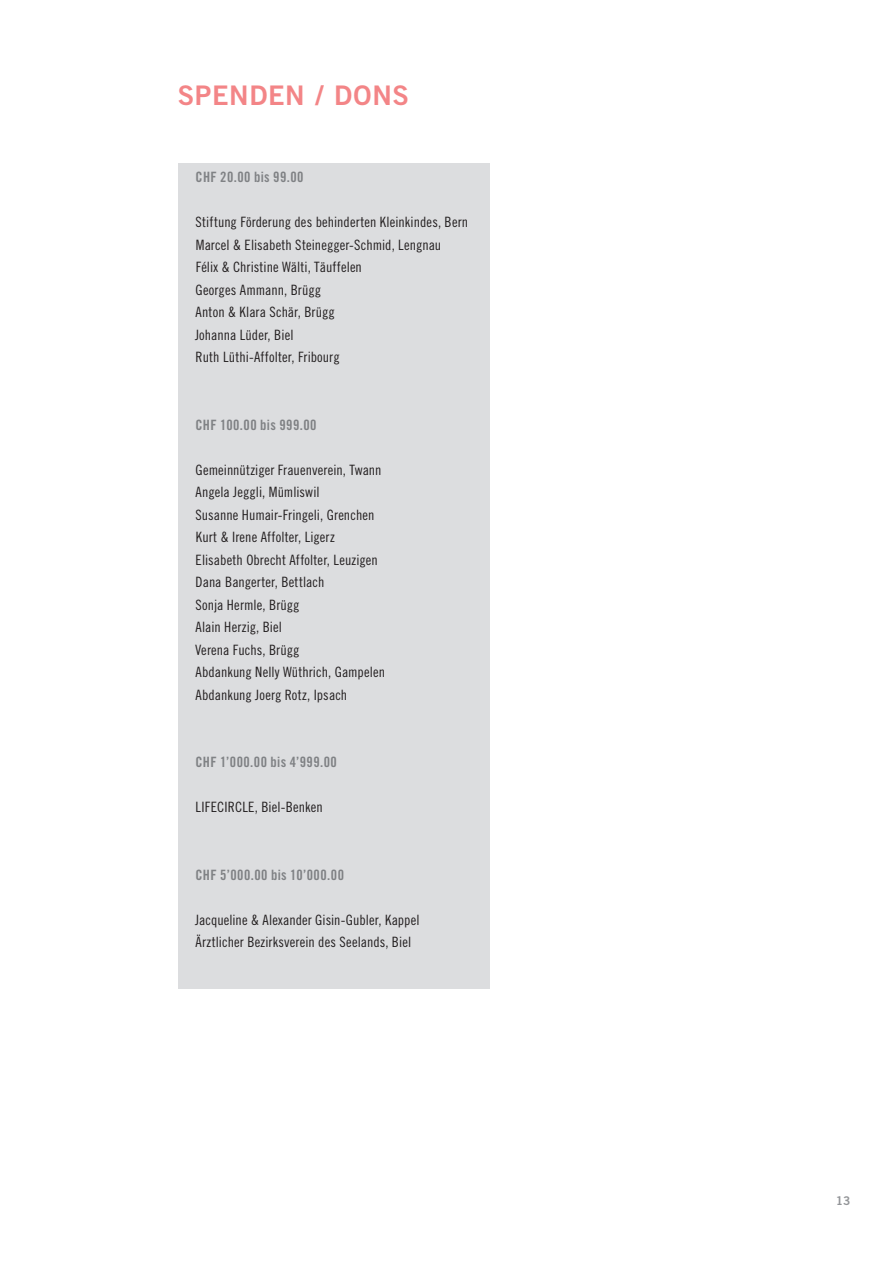
<style>
.page{position:relative;width:893px;height:1263px;background:#fff}
.page>*{position:absolute;margin:0;border:0;box-sizing:border-box;transform-origin:0 0}
.t1{font:27px "Trade Gothic LT Std Bd 2";letter-spacing:.025em;color:#f38587}
.t2{font:14.25px/22.5px "Trade Gothic LT Std Cn 18";letter-spacing:.01em;color:#231f20}
.t3{font:14.25px "Trade Gothic LT Std Bd Cn 20";letter-spacing:.035em;color:#808285}
.t4{font:12px "Trade Gothic LT Std Bd 2";color:#939598}
</style>
<div class="page">
<div style="left:178px;top:163px;width:312px;height:826px;background:#dcdddf"></div>
<h1 class="t1" style="left:178px;top:78px;width:233px">SPENDEN / DONS</h1>
<p class="t3" style="left:196px;top:169px;width:110px">CHF 20.00 bis 99.00</p>
<p class="t2" style="left:195px;top:211px;width:275px">Stiftung Förderung des behinderten Kleinkindes, Bern Marcel &amp; Elisabeth Steinegger-Schmid, Lengnau<br>Félix &amp; Christine Wälti, Täuffelen<br>Georges Ammann, Brügg<br>Anton &amp; Klara Schär, Brügg<br>Johanna Lüder, Biel<br>Ruth Lüthi-Affolter, Fribourg</p>
<p class="t3" style="left:196px;top:416px;width:122px">CHF 100.00 bis 999.00</p>
<p class="t2" style="left:195px;top:458px;width:192px">Gemeinnütziger Frauenverein, Twann<br>Angela Jeggli, Mümliswil<br>Susanne Humair-Fringeli, Grenchen<br>Kurt &amp; Irene Affolter, Ligerz<br>Elisabeth Obrecht Affolter, Leuzigen<br>Dana Bangerter, Bettlach<br>Sonja Hermle, Brügg<br>Alain Herzig, Biel<br>Verena Fuchs, Brügg<br>Abdankung Nelly Wüthrich, Gampelen<br>Abdankung Joerg Rotz, Ipsach</p>
<p class="t3" style="left:196px;top:754px;width:143px">CHF 1’000.00 bis 4’999.00</p>
<p class="t2" style="left:196px;top:796px;width:129px">LIFECIRCLE, Biel-Benken</p>
<p class="t3" style="left:196px;top:866px;width:150px">CHF 5’000.00 bis 10’000.00</p>
<p class="t2" style="left:195px;top:908px;width:226px">Jacqueline &amp; Alexander Gisin-Gubler, Kappel<br>Ärztlicher Bezirksverein des Seelands, Biel</p>
<p class="t4" style="left:836px;top:1193px;width:16px">13</p>
</div>
